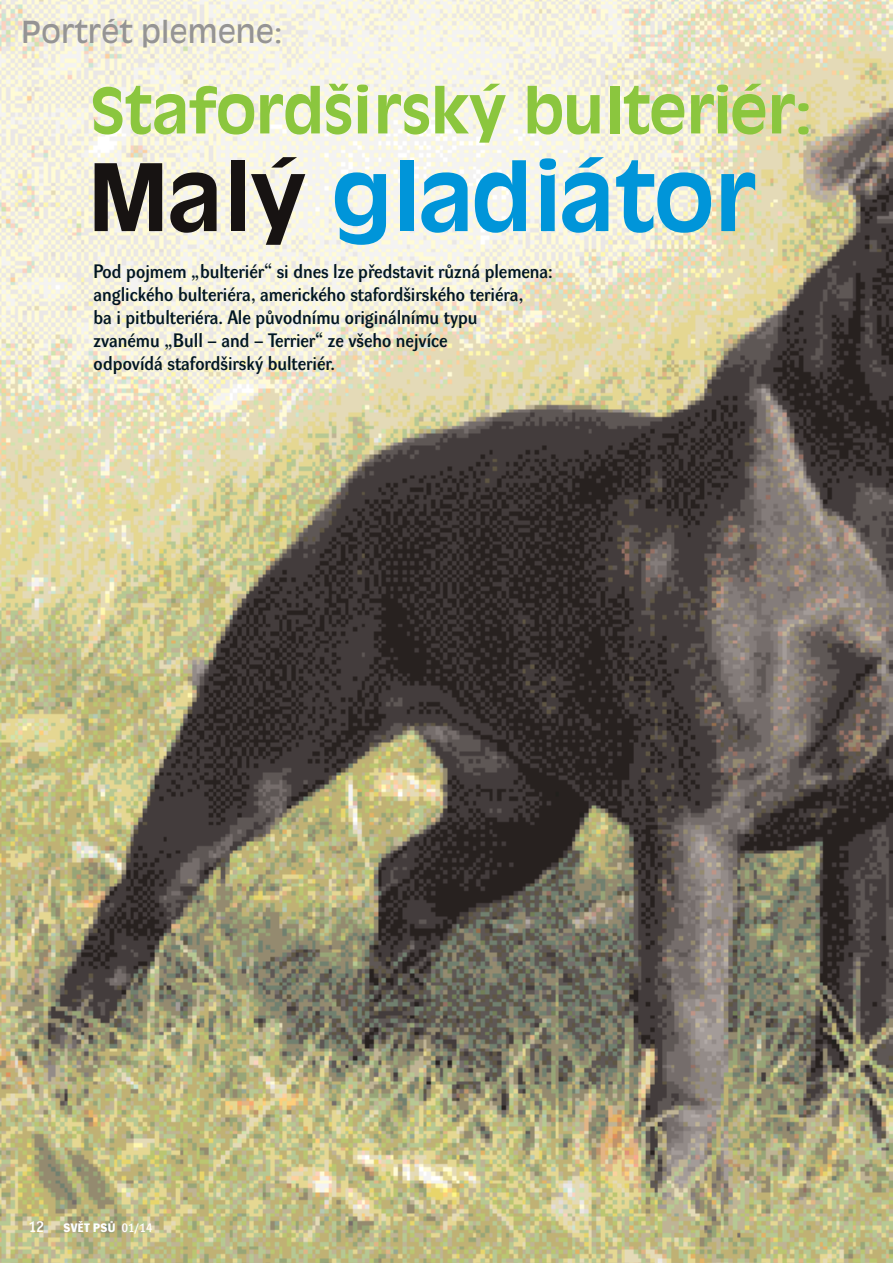
<style>
.page{position:relative;width:893px;height:1263px;background:#fff}
.page>*{position:absolute;margin:0;border:0;box-sizing:border-box;transform-origin:0 0}
.t1{font:700 91.5px "Antique Olive CE";color:#0095d9}
.t2{font:700 61.5px "Antique Olive CE";color:#8bc63e}
.t3{font:30px "Antique Olive CE";color:#959494}
.t4{font:19.05px/22.8px "Dynamo DD";color:#011622}
.t5{font:15px "Dynamo DD";color:#fff}
.t6{font:12px "Dynamo DB";letter-spacing:.035em;color:#fff}
.s1{color:#171312}
.s2{font-family:"Dynamo DD"}
</style>
<div class="page">
<img style="left:0;top:0;width:893px;height:1263px">
<h3 class="t3" style="left:21px;top:20px;width:263px">Portrét plemene:</h3>
<h2 class="t2" style="left:91px;top:88px;width:723px">Stafordširský bulteriér:</h2>
<h1 class="t1" style="left:88px;top:163px;width:669px"><span class="s1">Malý</span> gladiátor</h1>
<p class="t4" style="left:94px;top:262px;width:461px">Pod pojmem „bulteriér“ si dnes lze pfiedstavit rÛzná plemena: anglického bulteriéra, amerického staford‰irského teriéra,<br>ba i pitbulteriéra. Ale pÛvodnímu originálnímu typu<br>zvanému „Bull – and – Terrier“ ze v‰eho nejvíce<br>odpovídá staford‰irsk˘ bulteriér.</p>
<p class="t5" style="left:28px;top:1221px;width:17px">12</p>
<p class="t6" style="left:64px;top:1223px;width:90px">SVùT PSÒ <span class="s2">01/14</span></p>
</div>
